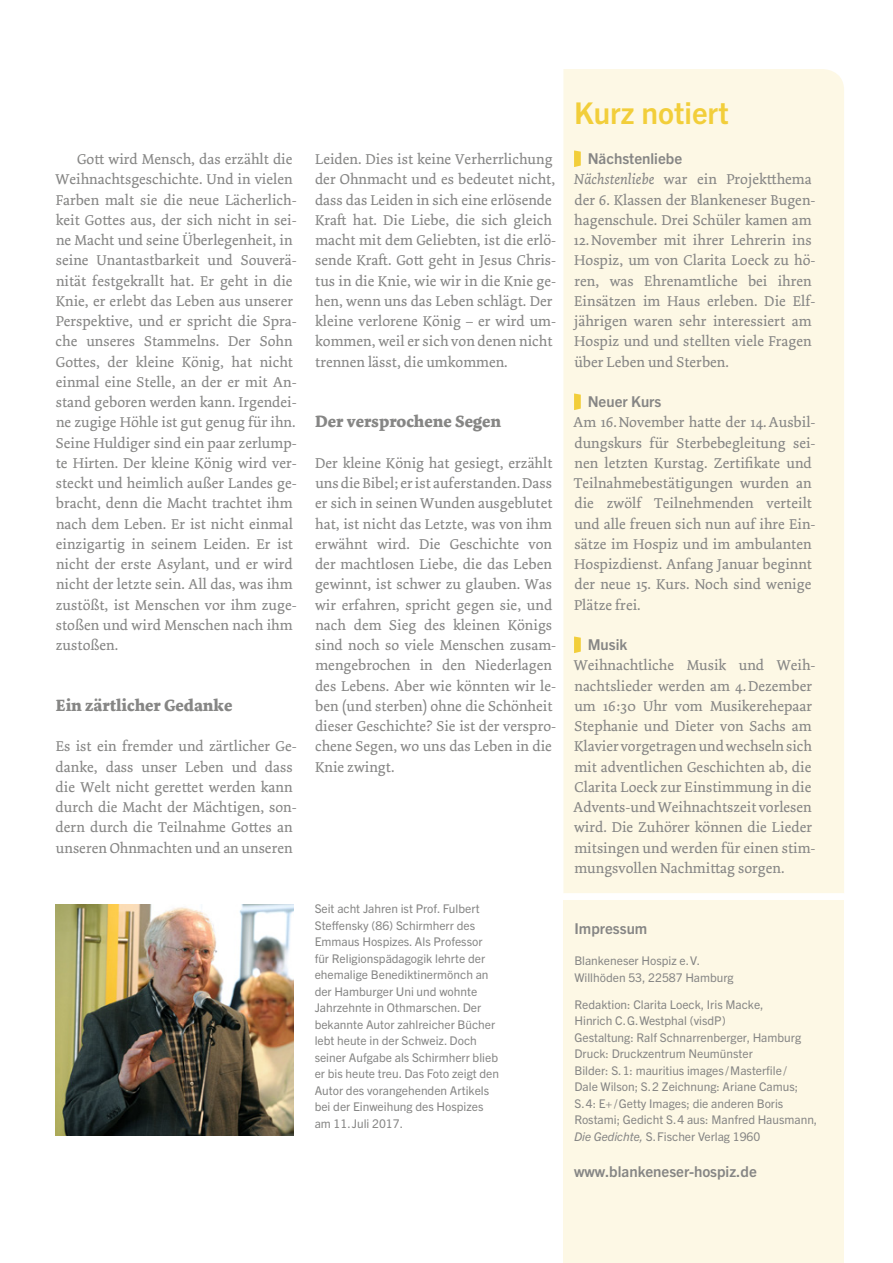
<style>
.page{position:relative;width:893px;height:1263px;background:#fff}
.page>*{position:absolute;margin:0;border:0;box-sizing:border-box;transform-origin:0 0}
.überschrift_1{font:700 30px "Trade Gothic Next LT Pro";color:#f2ce3a}
.überschrift_2{font:700 17.25px "Dolly Pro";color:#868685}
.body_stumpf{font:15px/20.2px "Dolly Pro";color:#868685}
.body_eingezogen{font:15px/20.2px "Dolly Pro";color:#868685}
.body_stumpf--eng{font:15px/20.2px "Dolly Pro";color:#868685}
.überschrift_kurznoti{font:700 15px "Trade Gothic Next LT Pro";color:#868685}
.subtext{font:700 15px "Trade Gothic Next LT Pro";color:#868685}
.bilunterschrift{font:12px/16.5px "Trade Gothic Next LT Pro";color:#868685}
.s1{font-style:italic}
</style>
<div class="page">
<div style="left:563px;top:69px;width:281px;height:824px;background:#fdf8e5"></div>
<div style="left:563px;top:901px;width:281px;height:362px;background:#fdf8e5"></div>
<svg style="left:574px;top:150px;width:7px;height:17px"></svg>
<svg style="left:574px;top:393px;width:7px;height:17px"></svg>
<svg style="left:574px;top:636px;width:7px;height:17px"></svg>
<img style="left:55px;top:905px;width:238px;height:230px">
<p class="body_eingezogen" style="left:55px;top:149px;width:243px;text-indent:22px">Gott wird Mensch, das erzählt die Weihnachtsgeschichte. Und in vielen Farben malt sie die neue Lächerlich&shy;keit Gottes aus, der sich nicht in sei&shy;ne Macht und seine Überlegenheit, in seine Unantastbarkeit und Souverä&shy;nität festgekrallt hat. Er geht in die Knie, er erlebt das Leben aus unserer Perspektive, und er spricht die Spra&shy;che unseres Stammelns. Der Sohn Gottes, der kleine König, hat nicht einmal eine Stelle, an der er mit An&shy;stand geboren werden kann. Irgendei&shy;ne zugige Höhle ist gut genug für ihn.<br>Seine Huldiger sind ein paar zerlump&shy;te Hirten. Der kleine König wird ver&shy;steckt und heimlich außer Landes ge&shy;bracht, denn die Macht trachtet ihm nach dem Leben. Er ist nicht einmal einzigartig in seinem Leiden. Er ist nicht der erste Asylant, und er wird nicht der letzte sein. All das, was ihm zustößt, ist Menschen vor ihm zuge&shy;stoßen und wird Menschen nach ihm zustoßen.</p>
<h2 class="überschrift_2" style="left:56px;top:694px;width:178px">Ein zärtlicher Gedanke</h2>
<p class="body_stumpf" style="left:56px;top:736px;width:243px">Es ist ein fremder und zärtlicher Ge&shy;danke, dass unser Leben und dass die Welt nicht gerettet werden kann durch die Macht der Mächtigen, son&shy;dern durch die Teilnahme Gottes an unseren Ohnmachten und an unseren</p>
<p class="body_stumpf" style="left:315px;top:149px;width:243px">Leiden. Dies ist keine Verherrlichung der Ohnmacht und es bedeutet nicht, dass das Leiden in sich eine erlösende Kraft hat. Die Liebe, die sich gleich macht mit dem Geliebten, ist die erlö&shy;sende Kraft. Gott geht in Jesus Chris&shy;tus in die Knie, wie wir in die Knie ge&shy;hen, wenn uns das Leben schlägt. Der kleine verlorene König – er wird um&shy;kommen, weil er sich von denen nicht trennen lässt, die umkommen.</p>
<h2 class="überschrift_2" style="left:315px;top:410px;width:187px">Der versprochene Segen</h2>
<p class="body_stumpf" style="left:315px;top:453px;width:243px">Der kleine König hat gesiegt, erzählt uns die Bibel; er ist auferstanden. Dass er sich in seinen Wunden ausgeblutet hat, ist nicht das Letzte, was von ihm erwähnt wird. Die Geschichte von der machtlosen Liebe, die das Leben gewinnt, ist schwer zu glauben. Was wir erfahren, spricht gegen sie, und nach dem Sieg des kleinen Königs sind noch so viele Menschen zusam&shy;mengebrochen in den Niederlagen des Lebens. Aber wie könnten wir le&shy;ben (und sterben) ohne die Schönheit dieser Geschichte? Sie ist der verspro&shy;chene Segen, wo uns das Leben in die Knie zwingt.</p>
<p class="bilunterschrift" style="left:315px;top:900px;width:186px">Seit acht Jahren ist Prof. Fulbert<br>Steffensky (86) Schirmherr des<br>Emmaus Hospizes. Als Professor für Religionspädagogik lehrte der ehemalige Benediktinermönch an der Hamburger Uni und wohnte<br>Jahrzehnte in Othmarschen. Der bekannte Autor zahlreicher Bücher lebt heute in der Schweiz. Doch seiner Aufgabe als Schirmherr blieb er bis heute treu. Das Foto zeigt den<br>Autor des vorangehenden Artikels bei der Einweihung des Hospizes am 11.Juli 2017.</p>
<p class="überschrift_1" style="left:574px;top:92px;width:156px">Kurz notiert</p>
<p class="überschrift_kurznoti" style="left:588px;top:148px;width:96px">Nächstenliebe</p>
<p class="body_stumpf" style="left:574px;top:169px;width:243px"><span class="s1">Nächstenliebe</span> war ein Projektthema der 6. Klassen der Blankeneser Bugen&shy;hagenschule. Drei Schüler kamen am 12.November mit ihrer Lehrerin ins Hospiz, um von Clarita Loeck zu hö&shy;ren, was Ehrenamtliche bei ihren Einsätzen im Haus erleben. Die Elf&shy;jährigen waren sehr interessiert am Hospiz und und stellten viele Fragen über Leben und Sterben.</p>
<p class="überschrift_kurznoti" style="left:588px;top:391px;width:75px">Neuer Kurs</p>
<p class="body_stumpf" style="left:573px;top:412px;width:244px">Am 16.November hatte der 14.Ausbil&shy;dungskurs für Sterbebegleitung sei&shy;nen letzten Kurstag. Zertifikate und Teilnahmebestätigungen wurden an die zwölf Teilnehmenden verteilt und alle freuen sich nun auf ihre Ein&shy;sätze im Hospiz und im ambulanten Hospizdienst. Anfang Januar beginnt der neue 15. Kurs. Noch sind wenige Plätze frei.</p>
<p class="überschrift_kurznoti" style="left:588px;top:634px;width:41px">Musik</p>
<h2 class="body_stumpf--eng" style="left:573px;top:655px;width:244px">Weihnachtliche Musik und Weih&shy;nachtslieder werden am 4.Dezember um 16:30 Uhr vom Musikerehepaar Stephanie und Dieter von Sachs am Klavier vorgetragen und wechseln sich mit adventlichen Geschichten ab, die Clarita Loeck zur Einstimmung in die Advents-und Weihnachtszeit vorlesen wird. Die Zuhörer können die Lieder mitsingen und werden für einen stim&shy;mungsvollen Nachmittag sorgen.</h2>
<p class="überschrift_kurznoti" style="left:574px;top:918px;width:74px">Impressum</p>
<p class="bilunterschrift" style="left:574px;top:952px;width:161px">Blankeneser Hospiz e.V.<br>Willhöden 53, 22587 Hamburg</p>
<p class="bilunterschrift" style="left:574px;top:995px;width:228px">Redaktion: Clarita Loeck, Iris Macke,<br>Hinrich C.G.Westphal (visdP)<br>Gestaltung: Ralf Schnarrenberger, Hamburg</p>
<p class="bilunterschrift" style="left:574px;top:1045px;width:180px">Druck: Druckzentrum Neumünster</p>
<p class="bilunterschrift" style="left:574px;top:1061px;width:245px">Bilder: S.1: mauritius images /Masterfile/<br>Dale Wilson; S.2 Zeichnung: Ariane Camus; S.4: E+/Getty Images; die anderen Boris Rostami; Gedicht S.4 aus: Manfred Hausmann, <span class="s1">Die Gedichte,</span> S.Fischer Verlag 1960</p>
<p class="subtext" style="left:574px;top:1161px;width:184px">www.blankeneser-hospiz.de</p>
</div>
